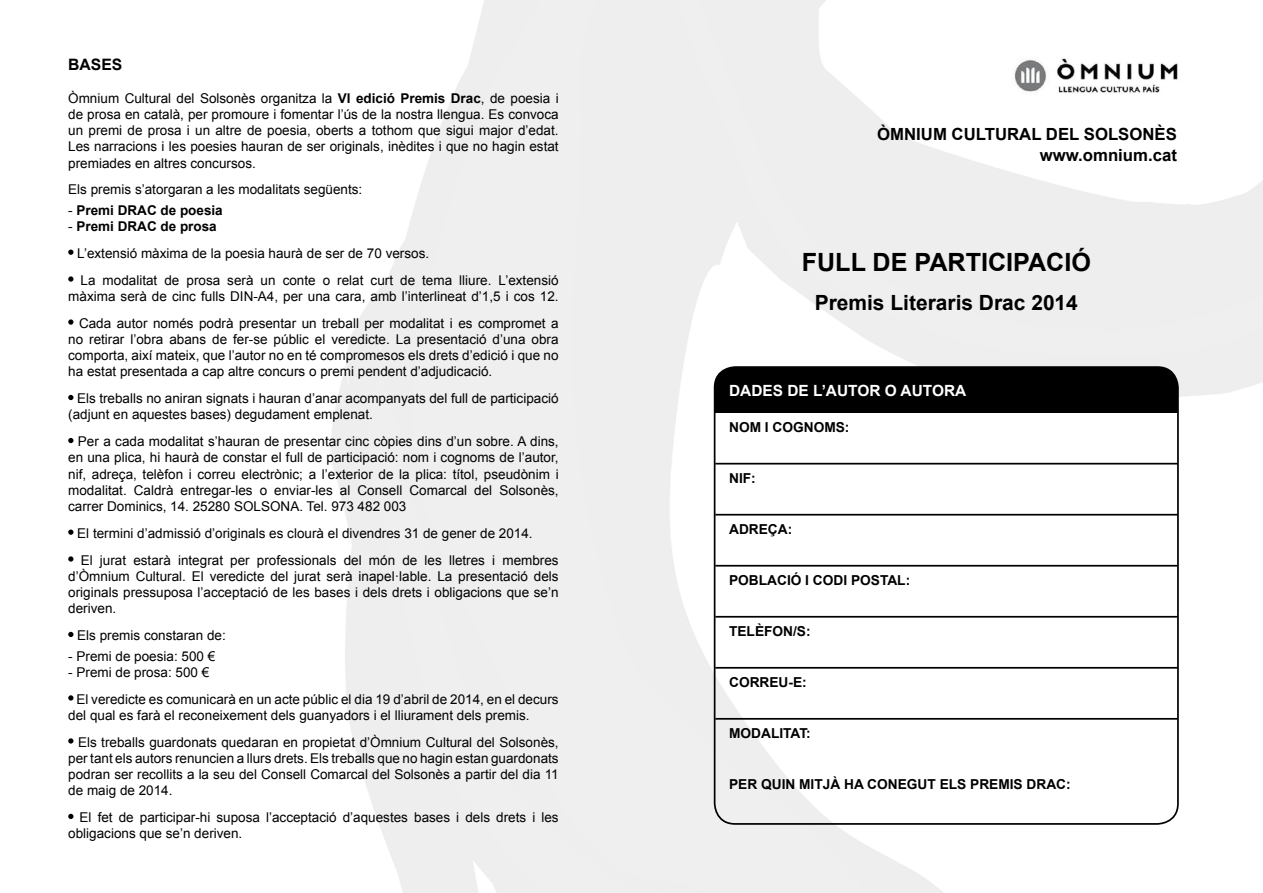
<style>
.page{position:relative;width:1263px;height:893px;background:#fff}
.page>*{position:absolute;margin:0;border:0;box-sizing:border-box;transform-origin:0 0}
.t1{font:700 25.2px "Arial";color:#000}
.t2{font:700 21px "Arial";color:#000}
.t3{font:700 16.8px/20.1px "Arial";color:#000;text-align:right}
.t4{font:700 15.75px "Arial";color:#000}
.t5{font:700 15.45px "Arial";color:#fff}
.t6{font:700 13.65px "Arial";color:#000}
.t7{font:13.5px/16.2px "Arial";color:#000}
.t8{font:700 13.5px "Arial";color:#000}
.s1{font-weight:700}
.s2{font-weight:400}
</style>
<div class="page">
<img style="left:331px;top:0;width:932px;height:893px">
<svg style="left:68px;top:250px;width:5px;height:5px"></svg>
<svg style="left:68px;top:276px;width:5px;height:6px"></svg>
<svg style="left:68px;top:319px;width:5px;height:6px"></svg>
<svg style="left:68px;top:395px;width:5px;height:5px"></svg>
<svg style="left:68px;top:438px;width:5px;height:5px"></svg>
<svg style="left:68px;top:530px;width:5px;height:5px"></svg>
<svg style="left:68px;top:556px;width:5px;height:6px"></svg>
<svg style="left:68px;top:632px;width:5px;height:5px"></svg>
<svg style="left:68px;top:695px;width:5px;height:5px"></svg>
<svg style="left:68px;top:738px;width:5px;height:6px"></svg>
<svg style="left:68px;top:814px;width:5px;height:5px"></svg>
<div style="left:715px;top:367px;width:463px;height:46px;background:#000"></div>
<div style="left:714px;top:366px;width:465px;height:459px;border:2px solid #000;border-radius:21px"></div>
<hr style="left:715px;top:463px;width:463px;height:1px;background:#000">
<hr style="left:715px;top:514px;width:463px;height:2px;background:#000">
<hr style="left:715px;top:565px;width:463px;height:2px;background:#000">
<hr style="left:715px;top:616px;width:463px;height:2px;background:#000">
<hr style="left:715px;top:667px;width:463px;height:2px;background:#000">
<hr style="left:715px;top:718px;width:463px;height:2px;background:#000">
<img style="left:976px;top:29px;width:209px;height:68px">
<p class="t4" style="left:68px;top:54px;width:56px">BASES</p>
<p class="t7" style="left:68px;top:90px;width:492px;text-align:justify">Òmnium Cultural del Solsonès organitza la <span class="s1">VI edició Premis Drac</span>, de poesia i de prosa en català, per promoure i fomentar l’ús de la nostra llengua. Es convoca un premi de prosa i un altre de poesia, oberts a tothom que sigui major d’edat.<br>Les narracions i les poesies hauran de ser originals, inèdites i que no hagin estat premiades en altres concursos.</p>
<p class="t7" style="left:68px;top:182px;width:296px">Els premis s’atorgaran a les modalitats següents:</p>
<p class="t8" style="left:68px;top:201px;width:156px"><span class="s2">-</span> Premi DRAC de poesia</p>
<p class="t7" style="left:77px;top:213px;width:483px;line-height:26.8px;text-indent:-9px">- <span class="s1">Premi DRAC de prosa<br></span>L’extensió màxima de la poesia haurà de ser de 70 versos.<br>La modalitat de prosa serà un conte o relat curt de tema lliure. L’extensió</p>
<p class="t7" style="left:68px;top:283px;width:492px;line-height:26.8px;text-align:right">màxima serà de cinc fulls DIN-A4, per una cara, amb l’interlineat d’1,5 i cos 12.<br>Cada autor només podrà presentar un treball per modalitat i es compromet a</p>
<p class="t7" style="left:68px;top:331px;width:492px;text-align:justify">no retirar l’obra abans de fer-se públic el veredicte. La presentació d’una obra comporta, així mateix, que l’autor no en té compromesos els drets d’edició i que no ha estat presentada a cap altre concurs o premi pendent d’adjudicació.</p>
<p class="t7" style="left:68px;top:390px;width:492px;text-indent:9px">Els treballs no aniran signats i hauran d’anar acompanyats del full de participació (adjunt en aquestes bases) degudament emplenat.</p>
<p class="t7" style="left:68px;top:433px;width:492px;text-align:justify;text-indent:10px">Per a cada modalitat s’hauran de presentar cinc còpies dins d’un sobre. A dins, en una plica, hi haurà de constar el full de participació: nom i cognoms de l’autor, nif, adreça, telèfon i correu electrònic; a l’exterior de la plica: títol, pseudònim i modalitat. Caldrà entregar-les o enviar-les al Consell Comarcal del Solsonès, carrer Dominics, 14. 25280 SOLSONA. Tel. 973 482 003</p>
<p class="t7" style="left:77px;top:520px;width:483px;line-height:26.8px">El termini d’admissió d’originals es clourà el divendres 31 de gener de 2014.<br>El jurat estarà integrat per professionals del món de les lletres i membres</p>
<p class="t7" style="left:68px;top:568px;width:492px;text-align:justify">d’Òmnium Cultural. El veredicte del jurat serà inapel·lable. La presentació dels originals pressuposa l’acceptació de les bases i dels drets i obligacions que se’n deriven.</p>
<p class="t7" style="left:77px;top:627px;width:150px">Els premis constaran de:</p>
<p class="t7" style="left:68px;top:648px;width:149px">- Premi de poesia: 500 €</p>
<p class="t7" style="left:76px;top:659px;width:484px;line-height:26.8px;text-indent:-8px">- Premi de prosa: 500 €<br>El veredicte es comunicarà en un acte públic el dia 19 d’abril de 2014, en el decurs</p>
<p class="t7" style="left:78px;top:702px;width:482px;line-height:26.8px;text-indent:-10px">del qual es farà el reconeixement dels guanyadors i el lliurament dels premis.<br>Els treballs guardonats quedaran en propietat d’Òmnium Cultural del Solsonès,</p>
<p class="t7" style="left:68px;top:750px;width:492px;text-align:justify">per tant els autors renuncien a llurs drets. Els treballs que no hagin estan guardonats podran ser recollits a la seu del Consell Comarcal del Solsonès a partir del dia 11 de maig de 2014.</p>
<p class="t7" style="left:68px;top:809px;width:492px;text-indent:11px">El fet de participar-hi suposa l’acceptació d’aquestes bases i dels drets i les obligacions que se’n deriven.</p>
<p class="t3" style="left:877px;top:125px;width:301px">ÒMNIUM CULTURAL DEL SOLSONÈS www.omnium.cat</p>
<h1 class="t1" style="left:802px;top:246px;width:291px">FULL DE PARTICIPACIÓ</h1>
<h2 class="t2" style="left:815px;top:289px;width:265px">Premis Literaris Drac 2014</h2>
<p class="t5" style="left:729px;top:381px;width:239px">DADES DE L’AUTOR O AUTORA</p>
<p class="t6" style="left:729px;top:418px;width:122px">NOM I COGNOMS:</p>
<p class="t6" style="left:729px;top:469px;width:28px">NIF:</p>
<p class="t6" style="left:729px;top:520px;width:65px">ADREÇA:</p>
<p class="t6" style="left:729px;top:571px;width:183px">POBLACIÓ I CODI POSTAL:</p>
<p class="t6" style="left:729px;top:622px;width:83px">TELÈFON/S:</p>
<p class="t6" style="left:729px;top:673px;width:79px">CORREU-E:</p>
<p class="t6" style="left:729px;top:724px;width:83px">MODALITAT:</p>
<p class="t6" style="left:729px;top:775px;width:343px">PER QUIN MITJÀ HA CONEGUT ELS PREMIS DRAC:</p>
</div>
